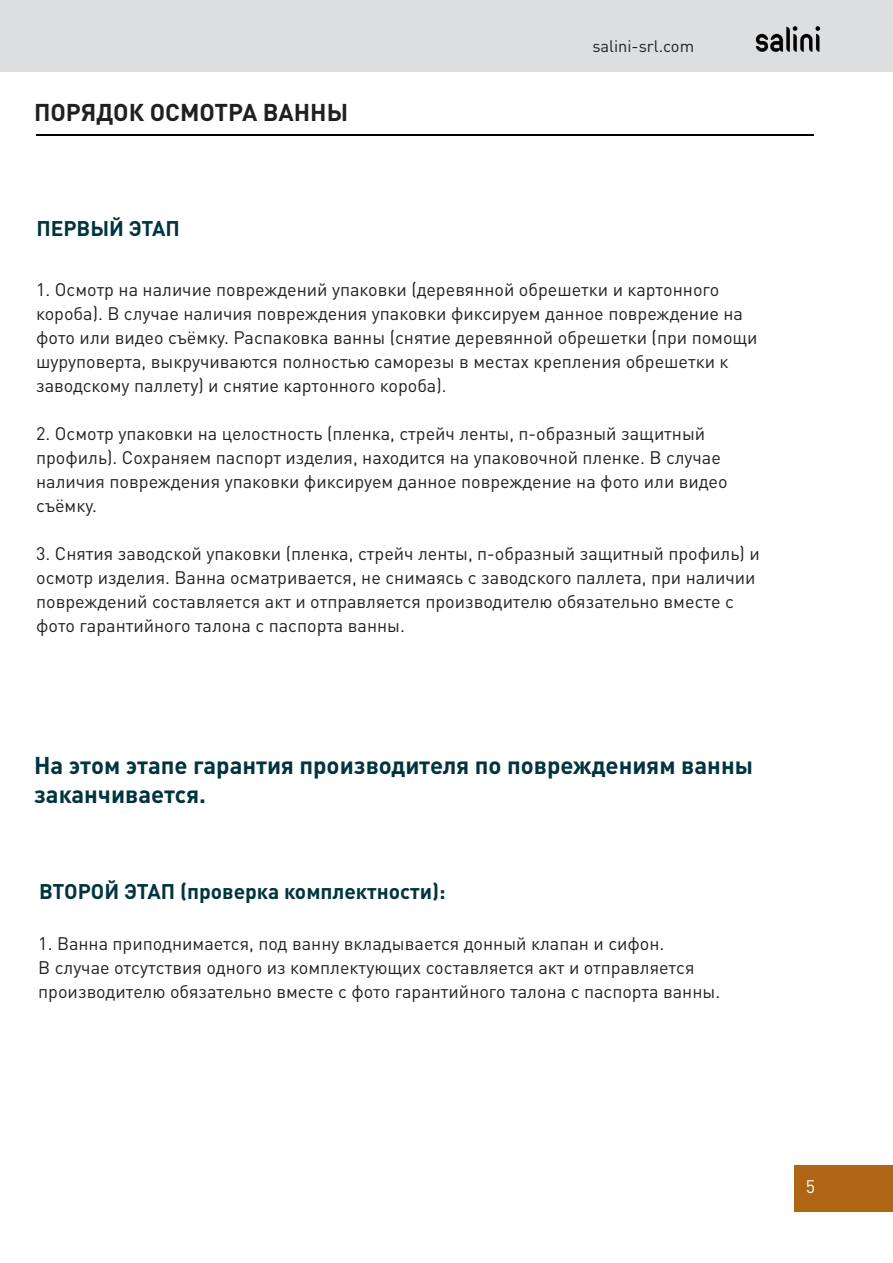
<style>
.page{position:relative;width:893px;height:1263px;background:#fff}
.page>*{position:absolute;margin:0;border:0;box-sizing:border-box;transform-origin:0 0}
.t1{font:700 24px/28.8px "DIN Pro";color:#00343e}
.t2{font:700 24px "DIN Pro";color:#231f20}
.t3{font:700 21px "DIN Pro";color:#00343e}
.t4{font:18px/24px "DIN Pro";color:#231f20}
.t5{font:18px "DIN Pro";color:#fff}
.t6{font:16.5px "DIN Pro";color:#231f20}
</style>
<div class="page">
<div style="left:1px;top:0;width:892px;height:72px;background:#dddee0"></div>
<img style="left:755px;top:26px;width:66px;height:26px">
<hr style="left:36px;top:135px;width:778px;height:1px;background:#000">
<div style="left:794px;top:1165px;width:99px;height:46px;background:#ae6514"></div>
<p class="t2" style="left:34px;top:93px;width:316px">ПОРЯДОК ОСМОТРА ВАННЫ</p>
<p class="t3" style="left:36px;top:211px;width:145px">ПЕРВЫЙ ЭТАП</p>
<p class="t6" style="left:592px;top:33px;width:103px">salini-srl.com</p>
<p class="t4" style="left:36px;top:276px;width:723px">1. Осмотр на наличие повреждений упаковки (деревянной обрешетки и картонного короба). В случае наличия повреждения упаковки фиксируем данное повреждение на фото или видео съёмку. Распаковка ванны (снятие деревянной обрешетки (при помощи шуруповерта, выкручиваются полностью саморезы в местах крепления обрешетки к заводскому паллету) и снятие картонного короба).</p>
<p class="t4" style="left:36px;top:420px;width:693px">2. Осмотр упаковки на целостность (пленка, стрейч ленты, п-образный защитный профиль). Сохраняем паспорт изделия, находится на упаковочной пленке. В случае наличия повреждения упаковки фиксируем данное повреждение на фото или видео съёмку.</p>
<p class="t4" style="left:36px;top:540px;width:725px">3. Снятия заводской упаковки (пленка, стрейч ленты, п-образный защитный профиль) и осмотр изделия. Ванна осматривается, не снимаясь с заводского паллета, при наличии повреждений составляется акт и отправляется производителю обязательно вместе с фото гарантийного талона с паспорта ванны.</p>
<p class="t1" style="left:34px;top:748px;width:721px">На этом этапе гарантия производителя по повреждениям ванны заканчивается.</p>
<p class="t3" style="left:39px;top:874px;width:408px">ВТОРОЙ ЭТАП (проверка комплектности):</p>
<p class="t4" style="left:38px;top:930px;width:628px">1. Ванна приподнимается, под ванну вкладывается донный клапан и сифон.</p>
<p class="t4" style="left:38px;top:954px;width:683px">В случае отсутствия одного из комплектующих составляется акт и отправляется производителю обязательно вместе с фото гарантийного талона с паспорта ванны.</p>
<p class="t5" style="left:806px;top:1172px;width:11px">5</p>
</div>
